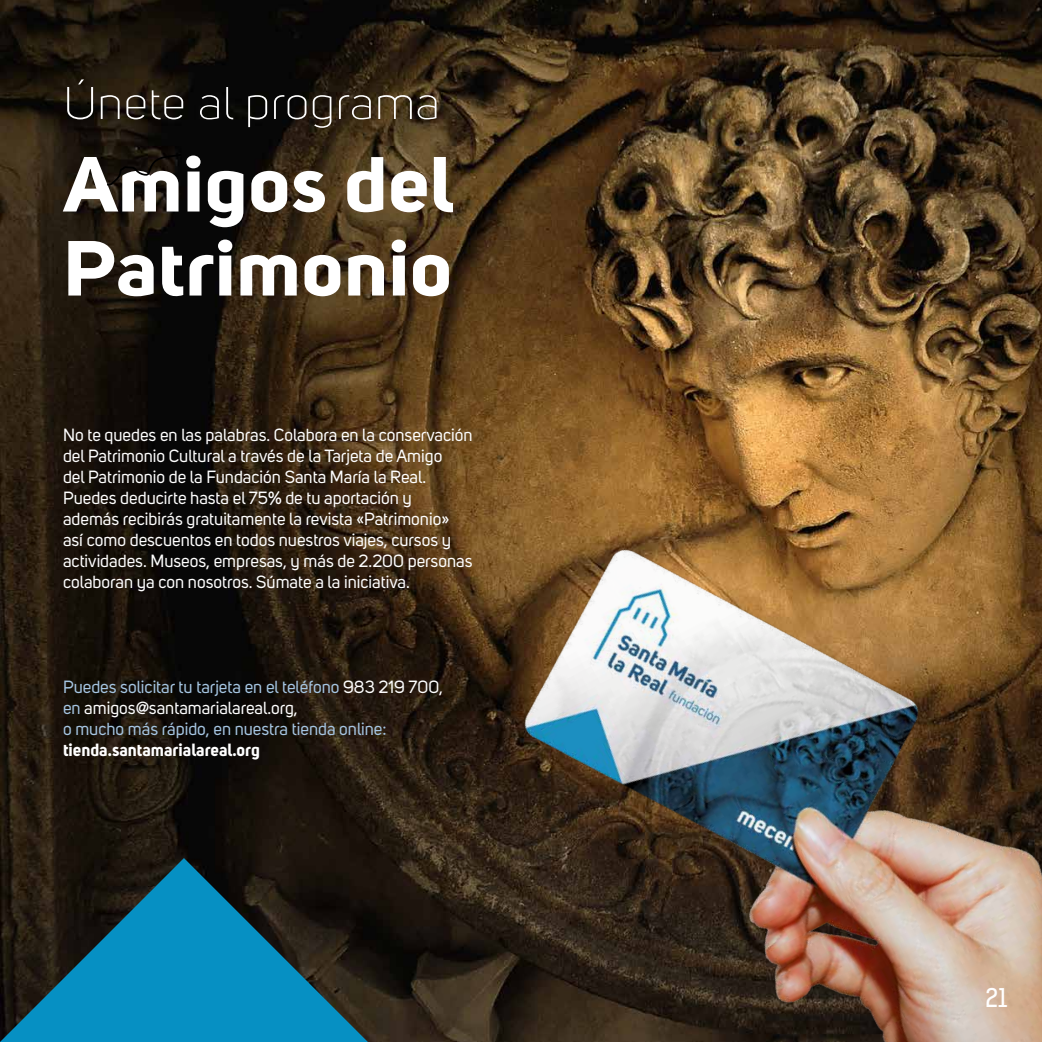
<style>
.page{position:relative;width:1042px;height:1042px;background:#fff}
.page>*{position:absolute;margin:0;border:0;box-sizing:border-box;transform-origin:0 0}
.t1{font:700 77px/84px "Uni Sans";color:#fff;scale:1.12 1}
.t2{font:300 45.15px "Uni Sans";color:#fff;scale:1.12 1}
.t3{font:24.5px "Kelson Sans";color:#fff}
.t4{font:17.5px/21px "Uni Sans";color:#fff}
.t5{font:17.5px/21px "Uni Sans";color:#a5c5e2}
.t6{font:700 17.5px "Uni Sans";color:#fff}
.s1{color:#fff}
</style>
<div class="page">
<img style="left:0;top:0;width:1042px;height:1042px">
<svg style="left:0;top:858px;width:368px;height:184px;background:#125369"></svg>
<img style="left:455px;top:310px;width:587px;height:732px">
<svg style="left:105px;top:152px;width:79px;height:35px;background:#16100a"></svg>
<h2 class="t2" style="left:63px;top:77px;width:338px">Únete al programa</h2>
<h1 class="t1" style="left:63px;top:142px;width:350px">Amigos del<br>Patrimonio</h1>
<p class="t4" style="left:63px;top:424px;width:411px">No te quedes en las palabras. Colabora en la conservación del Patrimonio Cultural a través de la Tarjeta de Amigo<br>del Patrimonio de la Fundación Santa María la Real.<br>Puedes deducirte hasta el 75% de tu aportación y<br>además recibirás gratuitamente la revista «Patrimonio» así como descuentos en todos nuestros viajes, cursos y actividades. Museos, empresas, y más de 2.200 personas colaboran ya con nosotros. Súmate a la iniciativa.</p>
<p class="t5" style="left:63px;top:676px;width:381px">Puedes solicitar tu tarjeta en el teléfono <span class="s1">983 219 700, </span>en <span class="s1">amigos@santamarialareal.org,<br></span>o mucho más rápido, en nuestra tienda online:</p>
<p class="t6" style="left:63px;top:739px;width:198px">tienda.santamarialareal.org</p>
<h3 class="t3" style="left:985px;top:982px;width:23px">21</h3>
</div>
